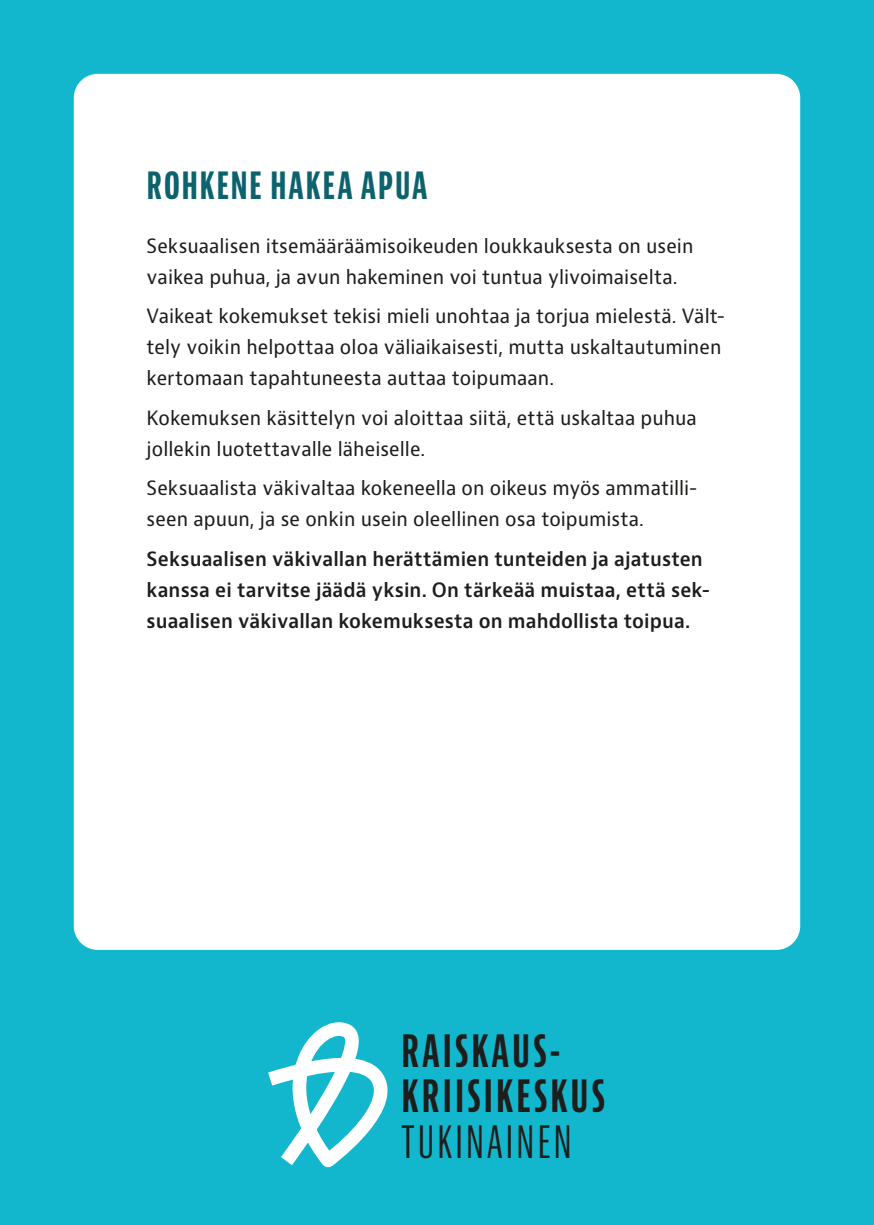
<style>
.page{position:relative;width:874px;height:1225px;background:#fff}
.page>*{position:absolute;margin:0;border:0;box-sizing:border-box;transform-origin:0 0}
.t1{font:700 extra-condensed 43.4px "Bernino Sans";letter-spacing:.075em;color:#1d1d1b}
.t2{font:extra-condensed 43.4px "Bernino Sans";letter-spacing:.075em;color:#1d1d1b}
.Otsikko_Pienempi{font:700 extra-condensed 40px "Bernino Sans";letter-spacing:.035em;color:#0c626d}
.Leipäteksti{font:19.2px/31px "Bernino Sans";letter-spacing:.005em;color:#1d1d1b}
.Leipäteksti-2{font:600 19.2px/31px "Bernino Sans";letter-spacing:.005em;color:#1d1d1b}
</style>
<div class="page">
<div style="left:0;top:0;width:873px;height:1225px;background:#12b7ce"></div>
<div style="left:74px;top:74px;width:725px;height:876px;background:#fff;border-radius:24px"></div>
<svg style="left:268px;top:1022px;width:120px;height:146px"></svg>
<p class="Otsikko_Pienempi" style="left:146px;top:161px;width:282px">ROHKENE HAKEA APUA</p>
<p class="Leipäteksti" style="left:146px;top:231px;width:548px">Seksuaalisen itsemääräämisoikeuden loukkauksesta on usein vaikea puhua, ja avun hakeminen voi tuntua ylivoimaiselta.</p>
<p class="Leipäteksti" style="left:146px;top:301px;width:579px">Vaikeat kokemukset tekisi mieli unohtaa ja torjua mielestä. Vält&shy;tely voikin helpottaa oloa väliaikaisesti, mutta uskaltautuminen kertomaan tapahtuneesta auttaa toipumaan.</p>
<p class="Leipäteksti" style="left:146px;top:403px;width:551px">Kokemuksen käsittelyn voi aloittaa siitä, että uskaltaa puhua jollekin luotettavalle läheiselle.</p>
<p class="Leipäteksti" style="left:146px;top:473px;width:552px">Seksuaalista väkivaltaa kokeneella on oikeus myös ammatilli&shy;seen apuun, ja se onkin usein oleellinen osa toipumista.</p>
<p class="Leipäteksti-2" style="left:146px;top:544px;width:564px">Seksuaalisen väkivallan herättämien tunteiden ja ajatusten kanssa ei tarvitse jäädä yksin. On tärkeää muistaa, että sek&shy;suaalisen väkivallan kokemuksesta on mahdollista toipua.</p>
<p class="t1" style="left:401px;top:1026px;width:160px">RAISKAUS-</p>
<p class="t1" style="left:401px;top:1071px;width:205px">KRIISIKESKUS</p>
<p class="t2" style="left:401px;top:1117px;width:172px">TUKINAINEN</p>
</div>
